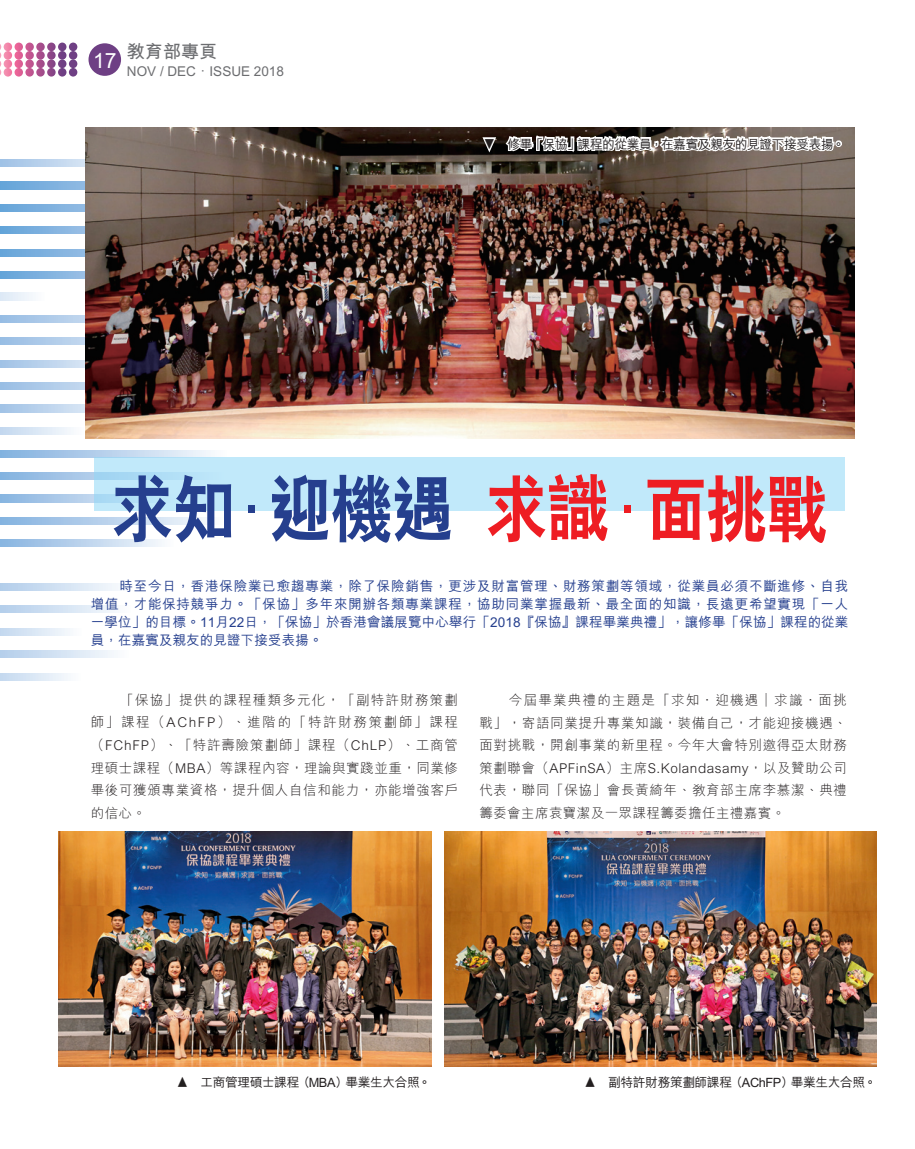
<style>
.page{position:relative;width:915px;height:1149px;background:#fff}
.page>*{position:absolute;margin:0;border:0;box-sizing:border-box;transform-origin:0 0}
.t1{font:72.45px "C Hei 2 Xbold HKSCS";letter-spacing:-.01em;color:#253f8e;scale:.85 1}
.t2{font:21px "M Hei Bold HKSCS";color:#fff}
.t3{font:18px "M Hei Bold HKSCS";color:#6c6d70}
.t4{font:13.5px/22.5px "M Hei Light HKSCS";letter-spacing:.04em;color:#231f20;text-align:justify}
.t5{font:13.5px/18px "M Hei Medium HKSCS";letter-spacing:.01em;color:#253f8e;text-align:justify}
.t6{font:13.5px "M Hei Bold HKSCS";color:#6c6d70}
.t7{font:12.75px "M Hei Medium HKSCS";letter-spacing:-.03em;color:#231f20}
.s1{font-family:"M Hei Medium HKSCS"}
.s2{color:#ee1d23}
.s3{font-family:"M Hei Medium HKSCS";color:#ee1d23}
</style>
<div class="page">
<svg style="left:0;top:43px;width:77px;height:34px"></svg>
<div style="left:88px;top:43px;width:33px;height:33px;background:#6e3f84;border-radius:50%"></div>
<svg style="left:0;top:673px;width:68px;height:7px"></svg>
<svg style="left:0;top:405px;width:85px;height:7px"></svg>
<svg style="left:0;top:539px;width:162px;height:7px"></svg>
<svg style="left:0;top:271px;width:855px;height:8px"></svg>
<svg style="left:0;top:628px;width:70px;height:7px"></svg>
<svg style="left:0;top:360px;width:85px;height:7px"></svg>
<svg style="left:0;top:495px;width:94px;height:7px"></svg>
<svg style="left:0;top:227px;width:855px;height:7px"></svg>
<svg style="left:0;top:293px;width:33px;height:7px"></svg>
<svg style="left:0;top:427px;width:71px;height:7px"></svg>
<svg style="left:0;top:159px;width:85px;height:8px"></svg>
<svg style="left:0;top:583px;width:118px;height:7px"></svg>
<svg style="left:0;top:315px;width:855px;height:7px"></svg>
<svg style="left:0;top:450px;width:211px;height:7px"></svg>
<svg style="left:0;top:182px;width:855px;height:7px"></svg>
<svg style="left:0;top:650px;width:114px;height:7px"></svg>
<svg style="left:0;top:382px;width:855px;height:7px"></svg>
<svg style="left:0;top:517px;width:208px;height:7px"></svg>
<svg style="left:0;top:249px;width:855px;height:7px"></svg>
<svg style="left:0;top:605px;width:115px;height:7px"></svg>
<svg style="left:0;top:337px;width:855px;height:8px"></svg>
<svg style="left:0;top:472px;width:94px;height:7px"></svg>
<svg style="left:0;top:204px;width:855px;height:7px"></svg>
<img style="left:85px;top:128px;width:769px;height:310px">
<svg style="left:480px;top:135px;width:17px;height:21px"></svg>
<svg style="left:503px;top:127px;width:341px;height:34px"></svg>
<svg style="left:198px;top:1065px;width:232px;height:2px"></svg>
<svg style="left:605px;top:1065px;width:270px;height:2px"></svg>
<img style="left:58px;top:831px;width:374px;height:234px">
<img style="left:444px;top:831px;width:432px;height:234px">
<div style="left:94px;top:456px;width:751px;height:54px;background:#c1e9fa"></div>
<h2 class="t2" style="left:93px;top:45px;width:25px">17</h2>
<h3 class="t3" style="left:127px;top:38px;width:91px">教育部專頁</h3>
<p class="t6" style="left:127px;top:61px;width:158px">NOV / DEC．ISSUE 2018</p>
<p class="t7" style="left:495px;top:152px;width:14px;rotate:-180deg">▲</p>
<p class="t7" style="left:507px;top:135px;width:339px">修畢「保協」課程的從業員，在嘉賓及親友的見證下接受表揚。</p>
<h1 class="t1" style="left:112px;top:461px;width:844px">求知<span class="s1">．</span>迎機遇 <span class="s2">求識</span><span class="s3">．</span><span class="s2">面挑戰</span></h1>
<p class="t5" style="left:91px;top:575px;width:759px;text-indent:29px">時至今日，香港保險業已愈趨專業，除了保險銷售，更涉及財富管理、財務策劃等領域，從業員必須不斷進修、自我增值，才能保持競爭力。「保協」多年來開辦各類專業課程，協助同業掌握最新、最全面的知識，長遠更希望實現「一人一學位」的目標。11月22日，「保協」於香港會議展覽中心舉行「2018『保協』課程畢業典禮」，讓修畢「保協」課程的從業員，在嘉賓及親友的見證下接受表揚。</p>
<p class="t4" style="left:91px;top:688px;width:369px;text-indent:29px">「保協」提供的課程種類多元化，「副特許財務策劃師」課程（AChFP）、進階的「特許財務策劃師」課程（FChFP）、「特許壽險策劃師」課程（ChLP）、工商管理碩士課程（MBA）等課程內容，理論與實踐並重，同業修畢後可獲頒專業資格，提升個人自信和能力，亦能增強客戶的信心。</p>
<p class="t4" style="left:479px;top:688px;width:369px">　　今屆畢業典禮的主題是「求知．迎機遇∣求識．面挑戰」，寄語同業提升專業知識，裝備自己，才能迎接機遇、面對挑戰，開創事業的新里程。今年大會特別邀得亞太財務策劃聯會（APFinSA）主席S.Kolandasamy，以及贊助公司代表，聯同「保協」會長黃綺年、教育部主席李慕潔、典禮籌委會主席袁寶潔及一眾課程籌委擔任主禮嘉賓。</p>
<p class="t7" style="left:176px;top:1072px;width:256px">▲　工商管理碩士課程（MBA）畢業生大合照。</p>
<p class="t7" style="left:583px;top:1072px;width:294px">▲　副特許財務策劃師課程（AChFP）畢業生大合照。</p>
</div>
